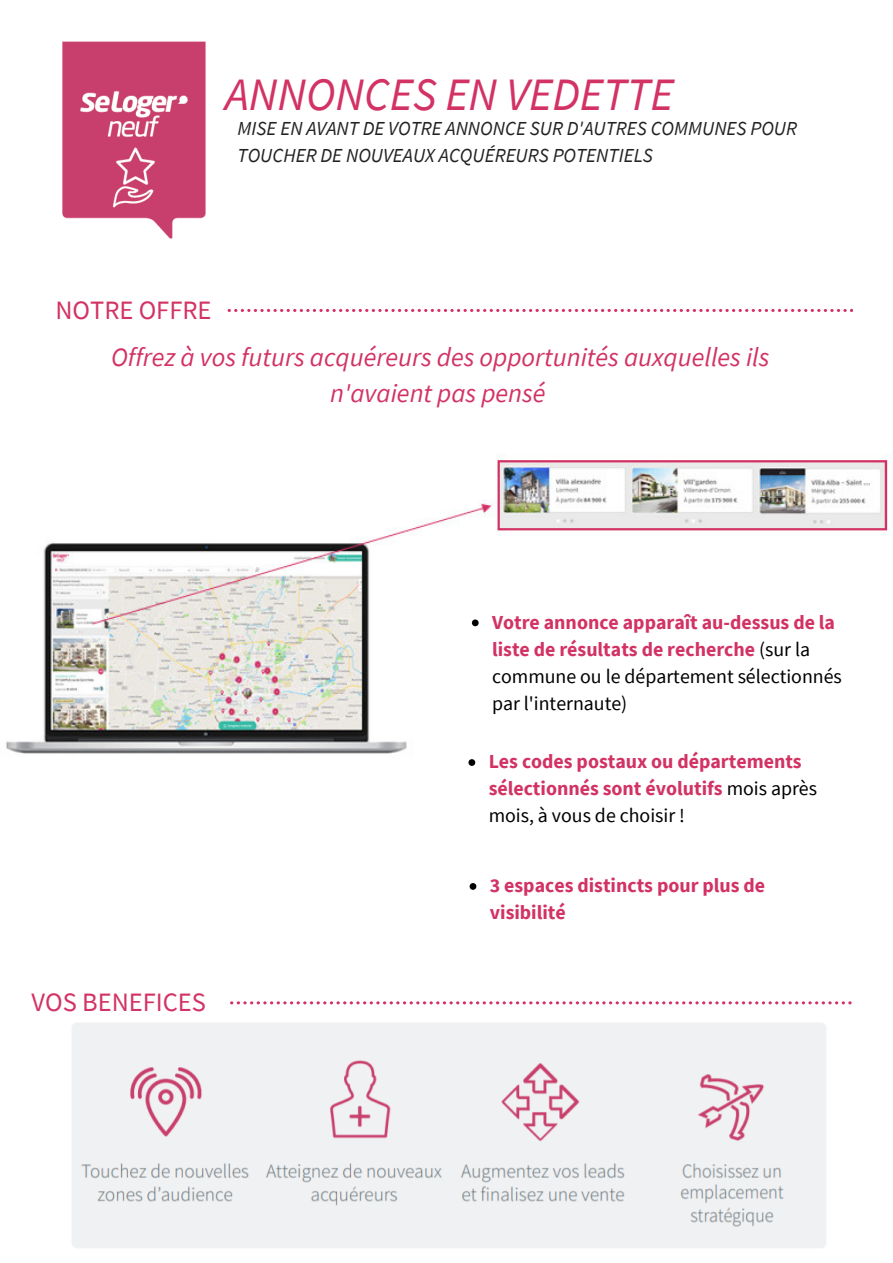
<style>
.page{position:relative;width:893px;height:1263px;background:#fff}
.page>*{position:absolute;margin:0;border:0;box-sizing:border-box;transform-origin:0 0}
.t1{font:italic 46.35px "Source Sans Pro";color:#d23264}
.t2{font:italic 26.55px/36px "Source Sans Pro";color:#d23264;text-align:center}
.t3{font:26.55px "Source Sans Pro";color:#d23264}
.t4{font:700 19.8px/27px "Source Sans Pro";color:#d23264}
.t5{font:italic 19.8px/27px "Source Sans Pro";color:#222}
.s1{font-weight:400;color:#000}
</style>
<div class="page">
<img style="left:62px;top:41px;width:144px;height:198px">
<svg style="left:228px;top:309px;width:624px;height:3px"></svg>
<svg style="left:230px;top:1001px;width:621px;height:3px"></svg>
<img style="left:6px;top:454px;width:883px;height:310px">
<svg style="left:472px;top:619px;width:7px;height:7px"></svg>
<svg style="left:470px;top:883px;width:6px;height:6px"></svg>
<svg style="left:468px;top:759px;width:7px;height:7px"></svg>
<img style="left:72px;top:1023px;width:754px;height:225px">
<h1 class="t1" style="left:225px;top:65px;width:450px">ANNONCES EN VEDETTE</h1>
<p class="t5" style="left:238px;top:115px;width:561px">MISE EN AVANT DE VOTRE ANNONCE SUR D'AUTRES COMMUNES POUR<br>TOUCHER DE NOUVEAUX ACQUÉREURS POTENTIELS</p>
<h2 class="t3" style="left:55px;top:293px;width:157px">NOTRE OFFRE</h2>
<h2 class="t2" style="left:111px;top:338px;width:660px">Offrez à vos futurs acquéreurs des opportunités auxquelles ils n'avaient pas pensé</h2>
<p class="t4" style="left:492px;top:608px;width:351px">Votre annonce apparaît au-dessus de la liste de résultats de recherche <span class="s1">(sur la commune ou le département sélectionnés par l'internaute)</span></p>
<p class="t4" style="left:489px;top:747px;width:330px">Les codes postaux ou départements sélectionnés sont évolutifs <span class="s1">mois après mois, à vous de choisir !</span></p>
<h2 class="t3" style="left:32px;top:985px;width:176px">VOS BENEFICES</h2>
<p class="t4" style="left:490px;top:871px;width:277px">3 espaces distincts pour plus de visibilité</p>
</div>
